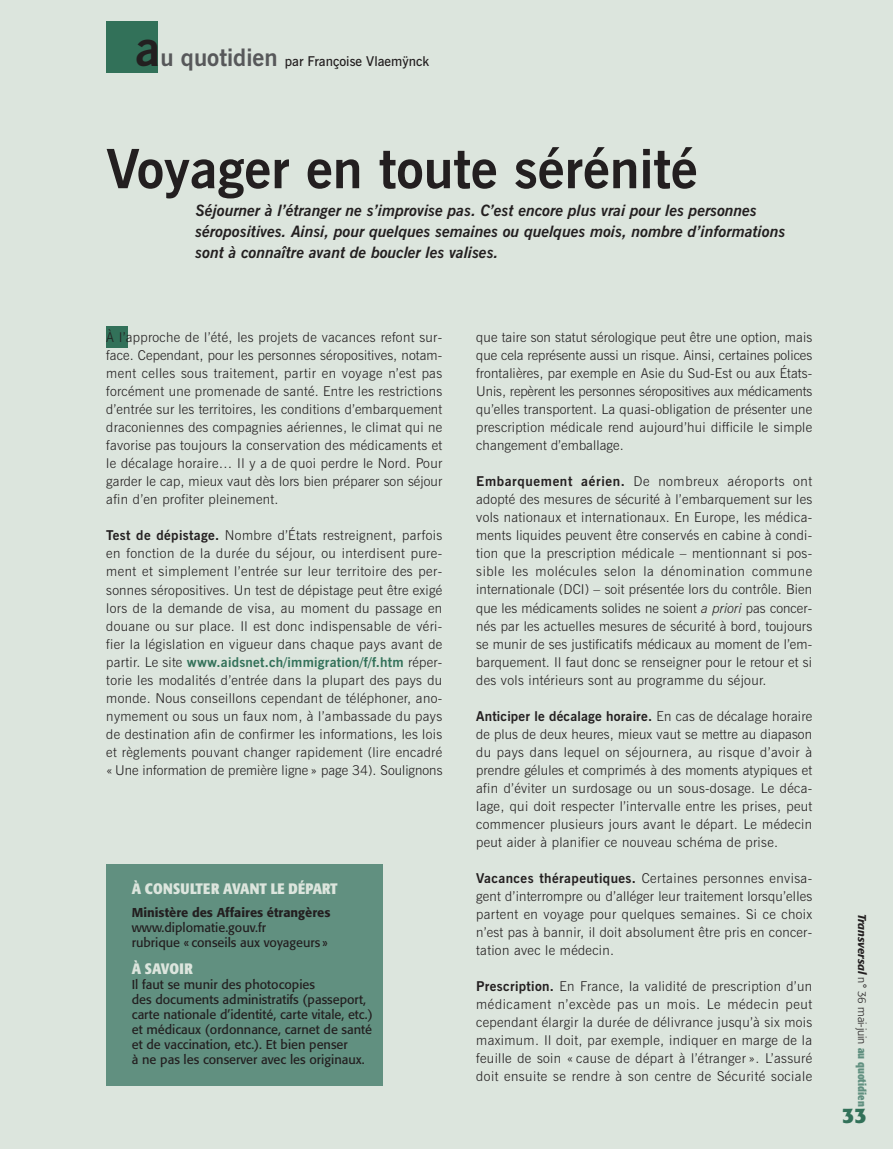
<style>
.page{position:relative;width:893px;height:1149px;background:#fff}
.page>*{position:absolute;margin:0;border:0;box-sizing:border-box;transform-origin:0 0}
.t1{font:700 54px "News Gothic BT";color:#231f20}
.t2{font:700 21px "Formata";color:#327159}
.t3{font:italic 700 15.75px/21px "News Gothic BT";color:#231f20}
.t4{font:700 condensed 15px "Formata";color:#dce5dd}
.t5{font:300 13.5px/18px "News Gothic BT";letter-spacing:.025em;color:#231f20;text-align:justify}
.t6{font:600 13.5px "News Gothic BT";color:#231f20}
.t7{font:12.75px/15px "Formata";color:#231f20}
.t8{font:500 12.75px "Formata";color:#231f20}
.t9{font:300 11.25px "Formata";color:#231f20}
.s1{font-weight:700;font-size:49.5px}
.s2{font-weight:700;font-size:24px;color:#57585a}
.s3{font-weight:700}
.s4{font-weight:700;color:#327159}
.s5{font-style:italic}
.s6{font-weight:500;font-style:italic}
.s7{font-weight:700;font-stretch:condensed;color:#619080}
</style>
<div class="page">
<div style="left:0;top:0;width:893px;height:1148px;background:#dce5dd"></div>
<div style="left:106px;top:326px;width:22px;height:21px;background:#327159"></div>
<div style="left:106px;top:21px;width:51px;height:51px;background:#327159"></div>
<div style="left:106px;top:863px;width:277px;height:221px;background:#619080"></div>
<p class="t6" style="left:135px;top:56px;width:296px"><span class="s1">a</span><span class="s2">u quotidien</span> par Françoise Vlaemÿnck</p>
<h1 class="t1" style="left:106px;top:149px;width:593px">Voyager en toute sérénité</h1>
<p class="t3" style="left:196px;top:201px;width:591px">Séjourner à l’étranger ne s’improvise pas. C’est encore plus vrai pour les personnes séropositives. Ainsi, pour quelques semaines ou quelques mois, nombre d’informations sont à connaître avant de boucler les valises.</p>
<p class="t5" style="left:106px;top:329px;width:337px">À l’approche de l’été, les projets de vacances refont sur&shy;face. Cependant, pour les personnes séropositives, notam&shy;ment celles sous traitement, partir en voyage n’est pas forcément une promenade de santé. Entre les restrictions d’entrée sur les territoires, les conditions d’embarquement draconiennes des compagnies aériennes, le climat qui ne favorise pas toujours la conservation des médicaments et le décalage horaire… Il y a de quoi perdre le Nord. Pour garder le cap, mieux vaut dès lors bien préparer son séjour afin d’en profiter pleinement.</p>
<p class="t5" style="left:106px;top:527px;width:338px"><span class="s3">Test de dépistage.</span> Nombre d’États restreignent, parfois en fonction de la durée du séjour, ou interdisent pure&shy;ment et simplement l’entrée sur leur territoire des per&shy;sonnes séropositives. Un test de dépistage peut être exigé lors de la demande de visa, au moment du passage en douane ou sur place. Il est donc indispensable de véri&shy;fier la législation en vigueur dans chaque pays avant de partir. Le site <span class="s4">www.aidsnet.ch/immigration/f/f.htm</span> réper&shy;torie les modalités d’entrée dans la plupart des pays du monde. Nous conseillons cependant de téléphoner, ano&shy;nymement ou sous un faux nom, à l’ambassade du pays de destination afin de confirmer les informations, les lois et règlements pouvant changer rapidement (lire encadré « Une information de première ligne » page 34). Soulignons</p>
<p class="t4" style="left:132px;top:882px;width:207px">À CONSULTER AVANT LE DÉPART</p>
<p class="t8" style="left:132px;top:906px;width:200px">Ministère des Affaires étrangères</p>
<p class="t7" style="left:132px;top:920px;width:198px">www.diplomatie.gouv.fr<br>rubrique « conseils aux voyageurs »</p>
<p class="t4" style="left:132px;top:962px;width:63px">À SAVOIR</p>
<p class="t7" style="left:132px;top:977px;width:242px">Il faut se munir des photocopies<br>des documents administratifs (passeport, carte nationale d’identité, carte vitale, etc.) et médicaux (ordonnance, carnet de santé et de vaccination, etc.). Et bien penser<br>à ne pas les conserver avec les originaux.</p>
<p class="t5" style="left:476px;top:329px;width:337px">que taire son statut sérologique peut être une option, mais que cela représente aussi un risque. Ainsi, certaines polices frontalières, par exemple en Asie du Sud-Est ou aux États-Unis, repèrent les personnes séropositives aux médicaments qu’elles transportent. La quasi-obligation de présenter une prescription médicale rend aujourd’hui difficile le simple changement d’emballage.</p>
<p class="t5" style="left:476px;top:473px;width:337px"><span class="s3">Embarquement aérien.</span> De nombreux aéroports ont adopté des mesures de sécurité à l’embarquement sur les vols nationaux et internationaux. En Europe, les médica&shy;ments liquides peuvent être conservés en cabine à condi&shy;tion que la prescription médicale – mentionnant si pos&shy;sible les molécules selon la dénomination commune internationale (DCI) – soit présentée lors du contrôle. Bien que les médicaments solides ne soient <span class="s5">a priori</span> pas concer&shy;nés par les actuelles mesures de sécurité à bord, toujours se munir de ses justificatifs médicaux au moment de l’em&shy;barquement. Il faut donc se renseigner pour le retour et si des vols intérieurs sont au programme du séjour.</p>
<p class="t5" style="left:476px;top:707px;width:337px"><span class="s3">Anticiper le décalage horaire.</span> En cas de décalage horaire de plus de deux heures, mieux vaut se mettre au diapason du pays dans lequel on séjournera, au risque d’avoir à prendre gélules et comprimés à des moments atypiques et afin d’éviter un surdosage ou un sous-dosage. Le déca&shy;lage, qui doit respecter l’intervalle entre les prises, peut commencer plusieurs jours avant le départ. Le médecin peut aider à planifier ce nouveau schéma de prise.</p>
<p class="t5" style="left:476px;top:869px;width:337px"><span class="s3">Vacances thérapeutiques.</span> Certaines personnes envisa&shy;gent d’interrompre ou d’alléger leur traitement lorsqu’elles partent en voyage pour quelques semaines. Si ce choix n’est pas à bannir, il doit absolument être pris en concer&shy;tation avec le médecin.</p>
<p class="t5" style="left:476px;top:977px;width:337px"><span class="s3">Prescription.</span> En France, la validité de prescription d’un médicament n’excède pas un mois. Le médecin peut cependant élargir la durée de délivrance jusqu’à six mois maximum. Il doit, par exemple, indiquer en marge de la feuille de soin « cause de départ à l’étranger ». L’assuré doit ensuite se rendre à son centre de Sécurité sociale</p>
<p class="t9" style="left:867px;top:913px;width:194px;rotate:90deg"><span class="s6">Transversal</span> n° 36 mai-juin <span class="s7">au quotidien</span></p>
<h2 class="t2" style="left:842px;top:1106px;width:26px">33</h2>
</div>
